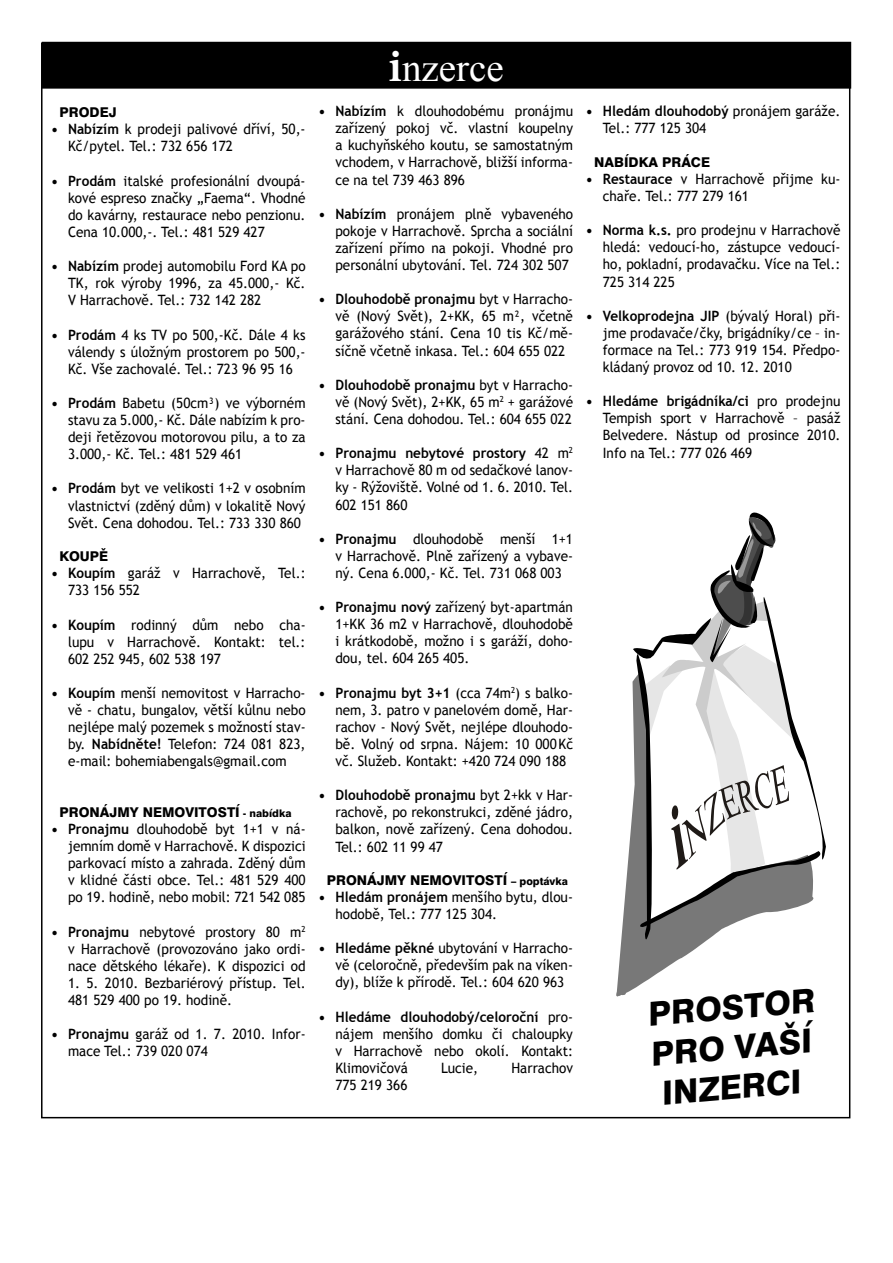
<style>
.page{position:relative;width:893px;height:1263px;background:#fff}
.page>*{position:absolute;margin:0;border:0;box-sizing:border-box;transform-origin:0 0}
.t1{font:39px "Times New Roman";color:#fff}
.t2{font:800 33px/39.8px "Swiss 721 BTCE";color:#000}
.t3{font:14.25px/17.1px "Trebuchet MS";color:#000;text-align:justify;scale:.95 1}
.t4{font:800 13.5px "Swiss 721 BTCE";color:#000}
.t5{font:800 13.5px "Swiss 721 BTCE";letter-spacing:.08em;color:#000}
.s1{font-weight:700}
.s2{font-size:10.5px}
.s3{font-family:"Iskoola Pota";font-weight:700;font-size:45px}
</style>
<div class="page">
<div style="left:43px;top:43px;width:807px;height:45px;background:#000"></div>
<div style="left:42px;top:42px;width:809px;height:47px;border:2px solid #000"></div>
<svg style="left:616px;top:681px;width:93px;height:315px"></svg>
<svg style="left:633px;top:512px;width:193px;height:427px"></svg>
<p class="t4" style="left:60px;top:103px;width:59px">PRODEJ</p>
<p class="t3" style="left:68px;top:121px;width:252px;text-indent:-17px"><span class="s1">• Nabízím</span> k prodeji palivové dříví, 50,-<br>Kč/pytel. Tel.: 732 656 172</p>
<p class="t3" style="left:68px;top:172px;width:252px;text-indent:-17px"><span class="s1">• Prodám</span> italské profesionální dvoupá&shy;kové espreso značky „Faema“. Vhodné do kavárny, restaurace nebo penzionu.<br>Cena 10.000,-. Tel.: 481 529 427</p>
<p class="t3" style="left:68px;top:258px;width:252px;text-indent:-17px"><span class="s1">• Nabízím</span> prodej automobilu Ford KA po TK, rok výroby 1996, za 45.000,- Kč.<br>V Harrachově. Tel.: 732 142 282</p>
<p class="t3" style="left:68px;top:326px;width:252px;text-indent:-17px"><span class="s1">• Prodám</span> 4 ks TV po 500,-Kč. Dále 4 ks válendy s úložným prostorem po 500,- Kč. Vše zachovalé. Tel.: 723 96 95 16</p>
<p class="t3" style="left:68px;top:394px;width:252px;text-indent:-17px"><span class="s1">• Prodám</span> Babetu (50cm³) ve výborném stavu za 5.000,- Kč. Dále nabízím k pro&shy;deji řetězovou motorovou pilu, a to za 3.000,- Kč. Tel.: 481 529 461</p>
<p class="t3" style="left:68px;top:480px;width:252px;text-indent:-17px"><span class="s1">• Prodám</span> byt ve velikosti 1+2 v osobním vlastnictví (zděný dům) v lokalitě Nový Svět. Cena dohodou. Tel.: 733 330 860</p>
<p class="t4" style="left:60px;top:547px;width:50px">KOUPĚ</p>
<p class="t3" style="left:68px;top:565px;width:252px;text-indent:-17px"><span class="s1">• Koupím</span> garáž v Harrachově, Tel.:<br>733 156 552</p>
<p class="t3" style="left:68px;top:616px;width:252px;text-indent:-17px"><span class="s1">• Koupím</span> rodinný dům nebo cha&shy;lupu v Harrachově. Kontakt: tel.:<br>602 252 945, 602 538 197</p>
<p class="t3" style="left:68px;top:685px;width:252px;text-indent:-17px"><span class="s1">• Koupím</span> menší nemovitost v Harracho&shy;vě - chatu, bungalov, větší kůlnu nebo nejlépe malý pozemek s možností stav&shy;by. <span class="s1">Nabídněte!</span> Telefon: 724 081 823, e-mail: bohemiabengals@gmail.com</p>
<p class="t4" style="left:60px;top:803px;width:233px">PRONÁJMY NEMOVITOSTÍ <span class="s2">- NABÍDKA</span></p>
<p class="t3" style="left:68px;top:820px;width:252px;text-indent:-17px"><span class="s1">• Pronajmu</span> dlouhodobě byt 1+1 v ná&shy;jemním domě v Harrachově. K dispozici parkovací místo a zahrada. Zděný dům v klidné části obce. Tel.: 481 529 400 po 19. hodině, nebo mobil: 721 542 085</p>
<p class="t3" style="left:68px;top:923px;width:252px;text-indent:-17px"><span class="s1">• Pronajmu</span> nebytové prostory 80 m<sup>2 </sup>v Harrachově (provozováno jako ordi&shy;nace dětského lékaře). K dispozici od</p>
<p class="t3" style="left:68px;top:974px;width:252px">1. 5. 2010. Bezbariérový přístup. Tel.<br>481 529 400 po 19. hodině.</p>
<p class="t3" style="left:68px;top:1026px;width:252px;text-indent:-17px"><span class="s1">• Pronajmu</span> garáž od 1. 7. 2010. Infor&shy;mace Tel.: 739 020 074</p>
<h1 class="t1" style="left:389px;top:42px;width:116px"><span class="s3">i</span>nzerce</h1>
<p class="t3" style="left:335px;top:103px;width:252px;text-indent:-17px"><span class="s1">• Nabízím</span> k dlouhodobému pronájmu zařízený pokoj vč. vlastní koupelny a kuchyňského koutu, se samostatným vchodem, v Harrachově, bližší informa&shy;ce na tel 739 463 896</p>
<p class="t3" style="left:335px;top:205px;width:252px;text-indent:-17px"><span class="s1">• Nabízím</span> pronájem plně vybaveného pokoje v Harrachově. Sprcha a sociální zařízení přímo na pokoji. Vhodné pro personální ubytování. Tel. 724 302 507</p>
<p class="t3" style="left:335px;top:291px;width:252px;text-indent:-17px"><span class="s1">• Dlouhodobě pronajmu</span> byt v Harracho&shy;vě (Nový Svět), 2+KK, 65 m², včetně garážového stání. Cena 10 tis Kč/mě&shy;síčně včetně inkasa. Tel.: 604 655 022</p>
<p class="t3" style="left:335px;top:376px;width:252px;text-indent:-17px"><span class="s1">• Dlouhodobě pronajmu</span> byt v Harracho&shy;vě (Nový Svět), 2+KK, 65 m<sup>2</sup> + garážové stání. Cena dohodou. Tel.: 604 655 022</p>
<p class="t3" style="left:335px;top:445px;width:252px;text-indent:-17px"><span class="s1">• Pronajmu nebytové prostory</span> 42 m<sup>2 </sup>v Harrachově 80 m od sedačkové lanov&shy;ky - Rýžoviště. Volné od 1. 6. 2010. Tel.<br>602 151 860</p>
<p class="t3" style="left:335px;top:530px;width:252px;text-indent:-17px"><span class="s1">• Pronajmu</span> dlouhodobě menší 1+1 v Harrachově. Plně zařízený a vybave&shy;ný. Cena 6.000,- Kč. Tel. 731 068 003</p>
<p class="t3" style="left:335px;top:599px;width:252px;text-indent:-17px"><span class="s1">• Pronajmu nový</span> zařízený byt-apartmán 1+KK 36 m2 v Harrachově, dlouhodobě i krátkodobě, možno i s garáží, doho&shy;dou, tel. 604 265 405.</p>
<p class="t3" style="left:335px;top:684px;width:252px;text-indent:-17px"><span class="s1">• Pronajmu byt 3+1</span> (cca 74m<sup>2</sup>) s balko&shy;nem, 3. patro v panelovém domě, Har&shy;rachov - Nový Svět, nejlépe dlouhodo&shy;bě. Volný od srpna. Nájem: 10 000Kč vč. Služeb. Kontakt: +420 724 090 188</p>
<p class="t3" style="left:335px;top:787px;width:252px;text-indent:-17px"><span class="s1">• Dlouhodobě pronajmu</span> byt 2+kk v Har&shy;rachově, po rekonstrukci, zděné jádro, balkon, nově zařízený. Cena dohodou.<br>Tel.: 602 11 99 47</p>
<p class="t4" style="left:327px;top:871px;width:243px">PRONÁJMY NEMOVITOSTÍ <span class="s2">– POPTÁVKA</span></p>
<p class="t3" style="left:335px;top:888px;width:252px;text-indent:-17px"><span class="s1">• Hledám pronájem</span> menšího bytu, dlou&shy;hodobě, Tel.: 777 125 304.</p>
<p class="t3" style="left:335px;top:940px;width:252px;text-indent:-17px"><span class="s1">• Hledáme pěkné</span> ubytování v Harracho&shy;vě (celoročně, především pak na víken&shy;dy), blíže k přírodě. Tel.: 604 620 963</p>
<p class="t3" style="left:335px;top:1008px;width:252px;text-indent:-17px"><span class="s1">• Hledáme dlouhodobý/celoroční</span> pro&shy;nájem menšího domku či chaloupky v Harrachově nebo okolí. Kontakt:<br>Klimovičová</p>
<p class="t3" style="left:441px;top:1059px;width:41px">Lucie,</p>
<p class="t3" style="left:511px;top:1059px;width:66px">Harrachov</p>
<p class="t3" style="left:335px;top:1077px;width:77px">775 219 366</p>
<p class="t3" style="left:603px;top:103px;width:252px;text-indent:-17px"><span class="s1">• Hledám dlouhodobý</span> pronájem garáže.<br>Tel.: 777 125 304</p>
<p class="t5" style="left:594px;top:153px;width:117px">NABÍDKA PRÁCE</p>
<p class="t3" style="left:603px;top:171px;width:252px;text-indent:-17px"><span class="s1">• Restaurace</span> v Harrachově přijme ku&shy;chaře. Tel.: 777 279 161</p>
<p class="t3" style="left:603px;top:222px;width:252px;text-indent:-17px"><span class="s1">• Norma k.s.</span> pro prodejnu v Harrachově hledá: vedoucí-ho, zástupce vedoucí&shy;ho, pokladní, prodavačku. Více na Tel.:<br>725 314 225</p>
<p class="t3" style="left:603px;top:307px;width:252px;text-indent:-17px"><span class="s1">• Velkoprodejna JIP</span> (bývalý Horal) při&shy;jme prodavače/čky, brigádníky/ce – in&shy;formace na Tel.: 773 919 154. Předpo&shy;kládaný provoz od 10. 12. 2010</p>
<p class="t3" style="left:603px;top:393px;width:252px;text-indent:-17px"><span class="s1">• Hledáme brigádníka/ci</span> pro prodejnu Tempish sport v Harrachově – pasáž Belvedere. Nástup od prosince 2010.<br>Info na Tel.: 777 026 469</p>
<h2 class="t2" style="left:645px;top:993px;width:169px;rotate:-5deg">PROST OR<br>PRO VAŠÍ<br>INZERCI</h2>
</div>
